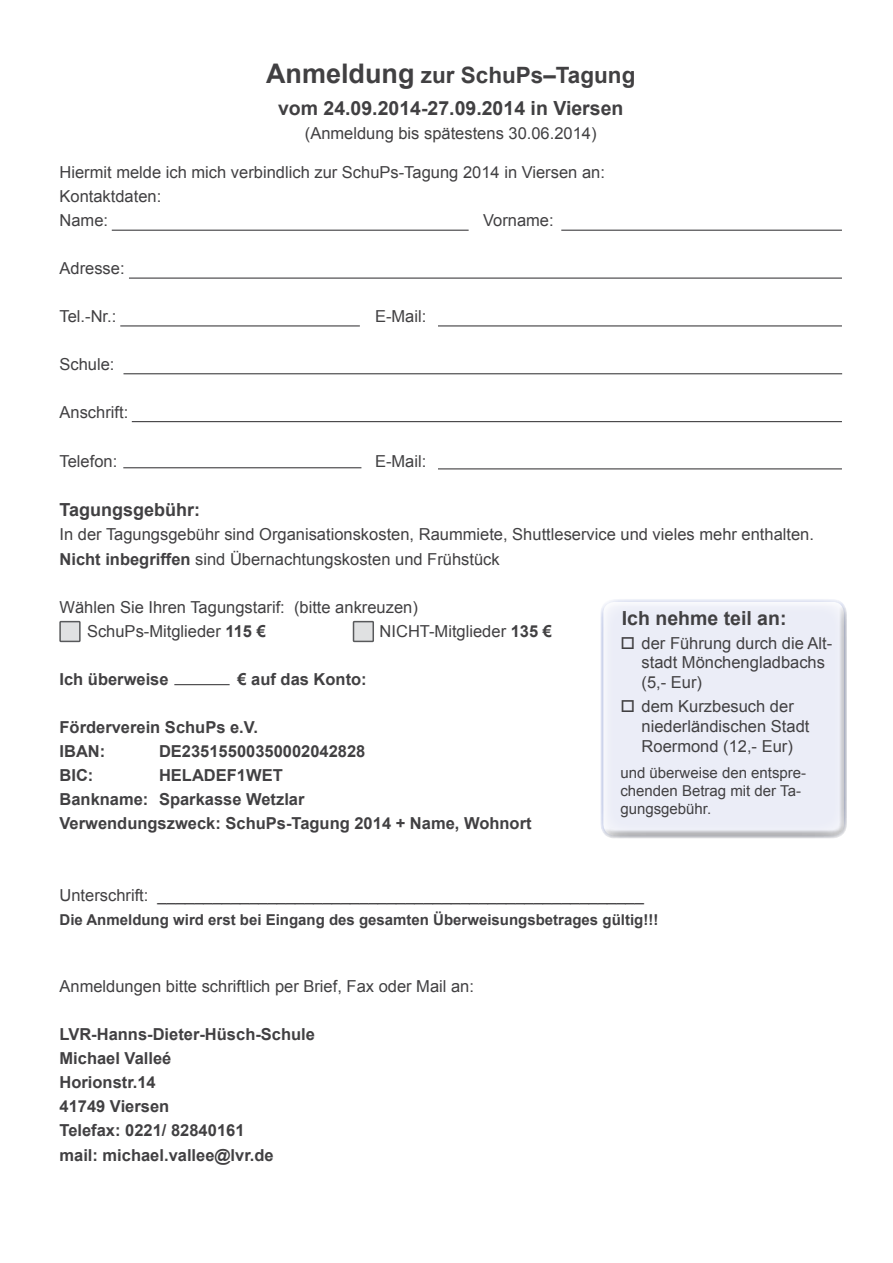
<style>
.page{position:relative;width:893px;height:1263px;background:#fff}
.page>*{position:absolute;margin:0;border:0;box-sizing:border-box;transform-origin:0 0}
.t1{font:700 22.5px "Arial";color:#414042}
.t2{font:700 19.5px "Arial";color:#414042}
.t3{font:700 18px "Arial";color:#414042}
.t4{font:16.5px/24px "Arial";color:#414042}
.t5{font:700 16.5px/24px "Arial";color:#414042}
.t6{font:700 15px "Arial";color:#414042}
.t7{font:15px/18px "Arial";color:#414042}
.s1{font-size:27px}
.s2{font-weight:700}
</style>
<div class="page">
<hr style="left:112px;top:230px;width:357px;height:1px;background:#414042">
<hr style="left:123px;top:373px;width:719px;height:1px;background:#414042">
<hr style="left:438px;top:325px;width:404px;height:1px;background:#414042">
<hr style="left:129px;top:278px;width:713px;height:1px;background:#414042">
<hr style="left:561px;top:230px;width:281px;height:1px;background:#414042">
<hr style="left:132px;top:421px;width:710px;height:1px;background:#414042">
<hr style="left:438px;top:468px;width:404px;height:1px;background:#414042">
<hr style="left:120px;top:325px;width:240px;height:1px;background:#414042">
<div style="left:60px;top:622px;width:20px;height:19px;background:#e0e1e2"></div>
<div style="left:59px;top:621px;width:22px;height:21px;border:2px solid #58595b"></div>
<div style="left:353px;top:622px;width:20px;height:19px;background:#e0e1e2"></div>
<div style="left:353px;top:621px;width:21px;height:21px;border:2px solid #58595b"></div>
<hr style="left:174px;top:684px;width:56px;height:1px;background:#414042">
<hr style="left:123px;top:467px;width:238px;height:1px;background:#414042">
<div style="left:599px;top:600px;width:257px;height:240px;background:#000;opacity:.75"></div>
<svg style="left:622px;top:636px;width:12px;height:13px"></svg>
<svg style="left:622px;top:700px;width:12px;height:12px"></svg>
<h1 class="t1" style="left:266px;top:61px;width:371px"><span class="s1">Anmeldung</span> zur SchuPs–Tagung</h1>
<p class="t2" style="left:278px;top:95px;width:347px">vom 24.09.2014-27.09.2014 in Viersen</p>
<p class="t4" style="left:305px;top:121px;width:293px">(Anmeldung bis spätestens 30.06.2014)</p>
<p class="t4" style="left:60px;top:160px;width:547px">Hiermit melde ich mich verbindlich zur SchuPs-Tagung 2014 in Viersen an:<br>Kontaktdaten:<br>Name:</p>
<p class="t4" style="left:483px;top:208px;width:72px">Vorname:</p>
<p class="t4" style="left:60px;top:256px;width:67px">Adresse:</p>
<p class="t4" style="left:60px;top:305px;width:58px">Tel.-Nr.:</p>
<p class="t4" style="left:375px;top:305px;width:53px">E-Mail:</p>
<p class="t4" style="left:60px;top:353px;width:57px">Schule:</p>
<p class="t4" style="left:60px;top:401px;width:70px">Anschrift:</p>
<p class="t4" style="left:60px;top:449px;width:59px">Telefon:</p>
<p class="t4" style="left:375px;top:449px;width:53px">E-Mail:</p>
<p class="t3" style="left:60px;top:498px;width:142px">Tagungsgebühr:</p>
<p class="t4" style="left:60px;top:523px;width:756px">In der Tagungsgebühr sind Organisationskosten, Raummiete, Shuttleservice und vieles mehr enthalten.<br><span class="s2">Nicht inbegriffen</span> sind Übernachtungskosten und Frühstück</p>
<p class="t4" style="left:87px;top:595px;width:332px;text-indent:-28px">Wählen Sie Ihren Tagungstarif: (bitte ankreuzen)<br>SchuPs-Mitglieder <span class="s2">115 €</span></p>
<p class="t2" style="left:622px;top:605px;width:166px">Ich nehme teil an:</p>
<p class="t4" style="left:642px;top:633px;width:192px;line-height:19.8px">der Führung durch die Alt&shy;stadt Mönchengladbachs (5,- Eur)</p>
<p class="t4" style="left:642px;top:697px;width:169px;line-height:19.8px">dem Kurzbesuch der niederländischen Stadt<br>Roermond (12,- Eur)</p>
<p class="t7" style="left:620px;top:764px;width:187px">und überweise den entspre&shy;chenden Betrag mit der Ta&shy;gungsgebühr.</p>
<p class="t4" style="left:380px;top:619px;width:174px">NICHT-Mitglieder <span class="s2">135 €</span></p>
<p class="t5" style="left:60px;top:668px;width:111px">Ich überweise</p>
<p class="t5" style="left:237px;top:668px;width:131px">€ auf das Konto:</p>
<p class="t5" style="left:60px;top:716px;width:200px">Förderverein SchuPs e.V.<br>IBAN:</p>
<p class="t5" style="left:159px;top:740px;width:208px">DE23515500350002042828</p>
<p class="t5" style="left:60px;top:764px;width:35px">BIC:</p>
<p class="t5" style="left:60px;top:764px;width:474px;text-indent:99px">HELADEF1WET<br>Bankname: Sparkasse Wetzlar<br>Verwendungszweck: SchuPs-Tagung 2014 + Name, Wohnort</p>
<p class="t4" style="left:60px;top:884px;width:586px">Unterschrift: _____________________________________________________</p>
<p class="t6" style="left:60px;top:910px;width:600px">Die Anmeldung wird erst bei Eingang des gesamten Überweisungsbetrages gültig!!!</p>
<p class="t4" style="left:60px;top:974px;width:416px">Anmeldungen bitte schriftlich per Brief, Fax oder Mail an:</p>
<p class="t5" style="left:60px;top:1023px;width:257px">LVR-Hanns-Dieter-Hüsch-Schule<br>Michael Valleé<br>Horionstr.14<br>41749 Viersen<br>Telefax: 0221/ 82840161<br>mail: michael.vallee@lvr.de</p>
</div>
